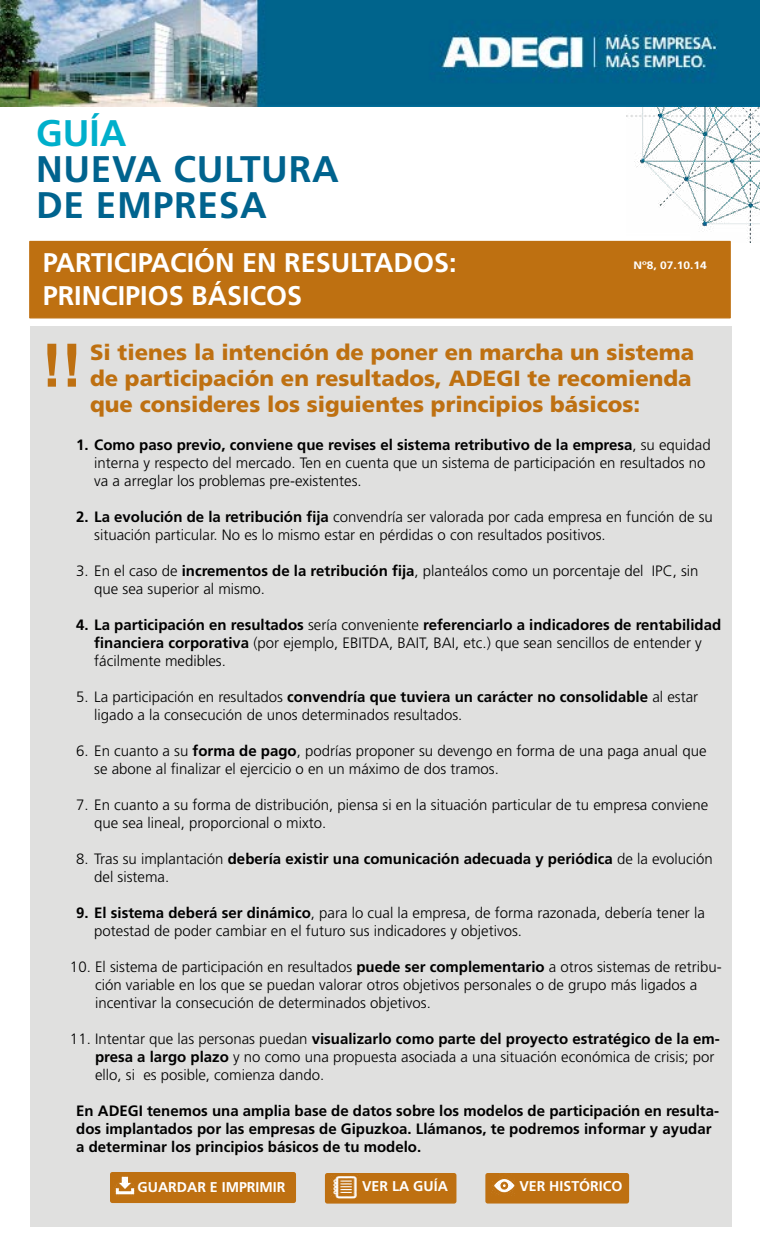
<style>
.page{position:relative;width:760px;height:1250px;background:#fff}
.page>*{position:absolute;margin:0;border:0;box-sizing:border-box;transform-origin:0 0}
.t1{font:700 60px "Arial";color:#be7011}
.t2{font:700 37px "Frutiger LT Std";letter-spacing:.02em;color:#00638e}
.t3{font:700 37px "Frutiger LT Std";color:#00afcb}
.t4{font:700 27px/32.4px "Frutiger LT Std";color:#fff}
.t5{font:900 22px/26.4px "Frutiger LT Std";color:#be7011}
.t6{font:300 15px/18px "Frutiger LT Std";color:#000}
.t7{font:700 15px/18px "Frutiger LT Std";color:#000}
.t8{font:700 14.2px "Frutiger LT Std";color:#fff}
.t9{font:700 10.8px "Frutiger LT Std";color:#fff;scale:1.11 1}
.s1{font-weight:700}
.s2{font-weight:300}
</style>
<div class="page">
<div style="left:29px;top:241px;width:702px;height:77px;background:#be7011"></div>
<div style="left:30px;top:327px;width:702px;height:900px;background:#e0e0df"></div>
<img style="left:0;top:0;width:760px;height:106px">
<img style="left:626px;top:106px;width:134px;height:137px">
<div style="left:326px;top:1174px;width:129px;height:28px;background:#be7011"></div>
<div style="left:325px;top:1173px;width:131px;height:31px;border:2px solid #be7011"></div>
<div style="left:111px;top:1173px;width:184px;height:29px;background:#be7011"></div>
<div style="left:110px;top:1172px;width:186px;height:31px;border:2px solid #be7011"></div>
<div style="left:487px;top:1174px;width:141px;height:28px;background:#be7011"></div>
<div style="left:485px;top:1173px;width:144px;height:31px;border:2px solid #be7011"></div>
<img style="left:115px;top:1176px;width:20px;height:19px">
<img style="left:331px;top:1175px;width:28px;height:24px">
<img style="left:492px;top:1173px;width:26px;height:22px">
<h2 class="t3" style="left:36px;top:111px;width:92px">GUÍA</h2>
<h2 class="t2" style="left:36px;top:147px;width:304px">NUEVA CULTURA</h2>
<h2 class="t2" style="left:36px;top:183px;width:232px">DE EMPRESA</h2>
<h3 class="t4" style="left:43px;top:247px;width:415px">PARTICIPACIÓN EN RESULTADOS:<br>PRINCIPIOS BÁSICOS</h3>
<p class="t9" style="left:633px;top:259px;width:68px">Nº8, 07.10.14</p>
<h1 class="t1" style="left:42px;top:326px;width:41px">!!</h1>
<h3 class="t5" style="left:90px;top:339px;width:606px">Si tienes la intención de poner en marcha un sistema de participación en resultados, ADEGI te recomienda que consideres los siguientes principios básicos:</h3>
<p class="t6" style="left:94px;top:436px;width:618px;text-indent:-18px"><span class="s1">1. Como paso previo, conviene que revises el sistema retributivo de la empresa</span>, su equidad interna y respecto del mercado. Ten en cuenta que un sistema de participación en resultados no va a arreglar los problemas pre-existentes.</p>
<p class="t6" style="left:94px;top:508px;width:620px;text-indent:-18px"><span class="s1">2. La evolución de la retribución fija</span> convendría ser valorada por cada empresa en función de su situación particular. No es lo mismo estar en pérdidas o con resultados positivos.</p>
<p class="t6" style="left:94px;top:562px;width:606px;text-indent:-18px">3. En el caso de <span class="s1">incrementos de la retribución fija</span>, planteálos como un porcentaje del IPC, sin que sea superior al mismo.</p>
<p class="t6" style="left:94px;top:616px;width:629px;text-indent:-18px"><span class="s1">4. La participación en resultados</span> sería conveniente <span class="s1">referenciarlo a indicadores de rentabilidad financiera corporativa</span> (por ejemplo, EBITDA, BAIT, BAI, etc.) que sean sencillos de entender y fácilmente medibles.</p>
<p class="t6" style="left:94px;top:688px;width:605px;text-indent:-18px">5. La participación en resultados <span class="s1">convendría que tuviera un carácter no consolidable</span> al estar ligado a la consecución de unos determinados resultados.</p>
<p class="t6" style="left:94px;top:742px;width:614px;text-indent:-18px">6. En cuanto a su <span class="s1">forma de pago</span>, podrías proponer su devengo en forma de una paga anual que se abone al finalizar el ejercicio o en un máximo de dos tramos.</p>
<p class="t6" style="left:94px;top:796px;width:615px;text-indent:-18px">7. En cuanto a su forma de distribución, piensa si en la situación particular de tu empresa conviene que sea lineal, proporcional o mixto.</p>
<p class="t7" style="left:94px;top:850px;width:620px;text-indent:-18px"><span class="s2">8. Tras su implantación</span> debería existir una comunicación adecuada y periódica <span class="s2">de la evolución del sistema.</span></p>
<p class="t6" style="left:94px;top:904px;width:612px;text-indent:-18px"><span class="s1">9. El sistema deberá ser dinámico</span>, para lo cual la empresa, de forma razonada, debería tener la potestad de poder cambiar en el futuro sus indicadores y objetivos.</p>
<p class="t6" style="left:95px;top:958px;width:628px;text-indent:-25px">10. El sistema de participación en resultados <span class="s1">puede ser complementario</span> a otros sistemas de retribu&shy;ción variable en los que se puedan valorar otros objetivos personales o de grupo más ligados a incentivar la consecución de determinados objetivos.</p>
<p class="t6" style="left:95px;top:1030px;width:626px;text-indent:-25px">11. Intentar que las personas puedan <span class="s1">visualizarlo como parte del proyecto estratégico de la em&shy;presa a largo plazo</span> y no como una propuesta asociada a una situación económica de crisis; por ello, si es posible, comienza dando.</p>
<p class="t7" style="left:76px;top:1102px;width:644px">En ADEGI tenemos una amplia base de datos sobre los modelos de participación en resulta&shy;dos implantados por las empresas de Gipuzkoa. Llámanos, te podremos informar y ayudar a determinar los principios básicos de tu modelo.</p>
<p class="t8" style="left:138px;top:1179px;width:149px">GUARDAR E IMPRIMIR</p>
<p class="t8" style="left:362px;top:1178px;width:87px">VER LA GUÍA</p>
<p class="t8" style="left:519px;top:1178px;width:105px">VER HISTÓRICO</p>
</div>
